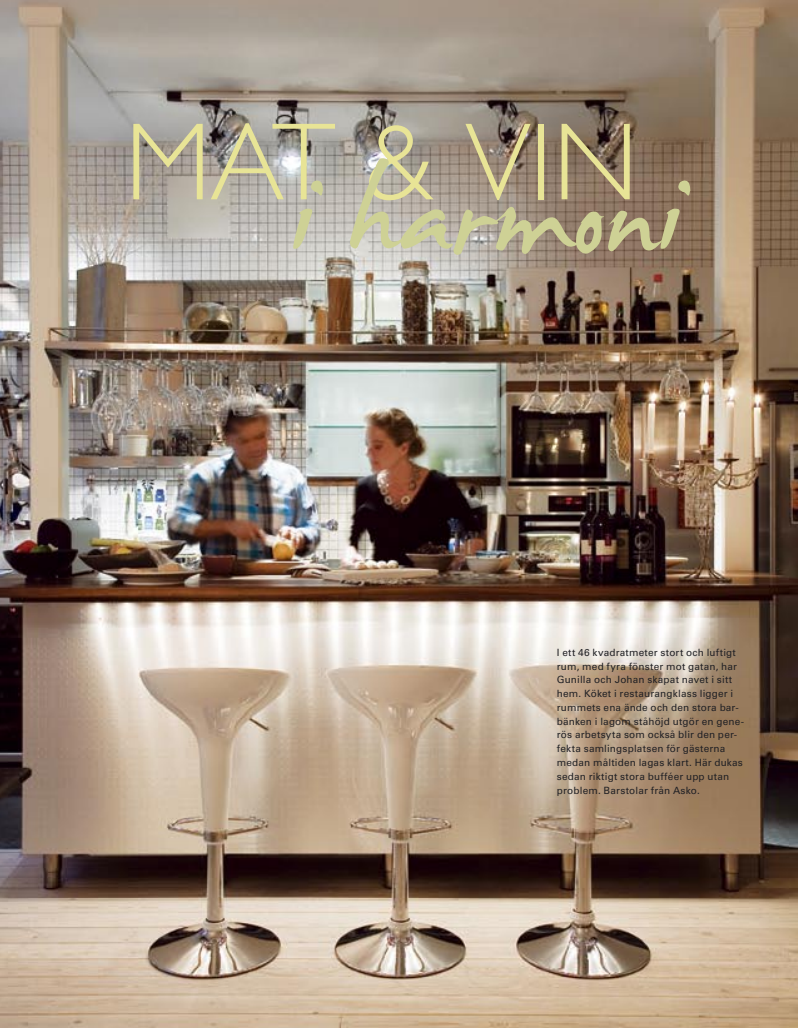
<style>
.page{position:relative;width:798px;height:1028px;background:#fff}
.page>*{position:absolute;margin:0;border:0;box-sizing:border-box;transform-origin:0 0}
.Citat{font:182.5px "James Fajardo";color:#ced195}
.Rubrik_tunn{font:300 110.62px "Gill Sans Std";letter-spacing:-.01em;color:#e8e496}
.Bildtext{font:10px/13.8px "Univers LT Std";letter-spacing:.02em;color:#212125}
</style>
<div class="page">
<svg style="left:797px;top:0;width:1px;height:520px"></svg>
<img style="left:0;top:0;width:797px;height:1028px">
<p class="Rubrik_tunn" style="left:125px;top:100px;width:515px">MAT &amp; VIN</p>
<p class="Citat" style="left:291px;top:124px;width:393px">i harmoni</p>
<p class="Bildtext" style="left:556px;top:645px;width:189px">I ett 46 kvadratmeter stort och luftigt rum, med fyra fönster mot gatan, har Gunilla och Johan skapat navet i sitt hem. Köket i restaurangklass ligger i rummets ena ände och den stora bar&shy;bänken i lagom ståhöjd utgör en gene&shy;rös arbetsyta som också blir den per&shy;fekta samlingsplatsen för gästerna medan måltiden lagas klart. Här dukas sedan riktigt stora bufféer upp utan problem. Barstolar från Asko.</p>
</div>
